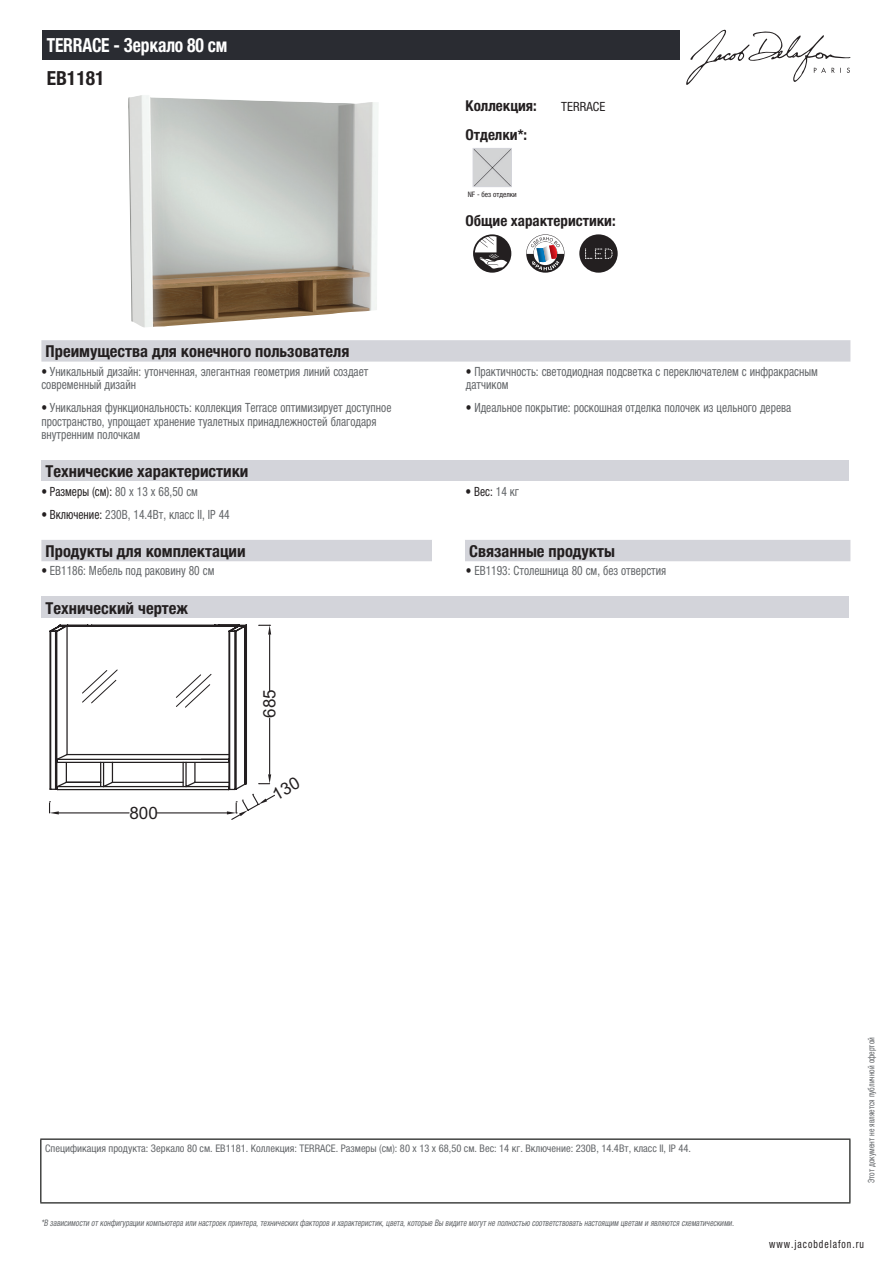
<style>
.page{position:relative;width:893px;height:1263px;background:#fff}
.page>*{position:absolute;margin:0;border:0;box-sizing:border-box;transform-origin:0 0}
.t1{font:700 condensed 19.5px "Helvetica Neue LTCYR";letter-spacing:-.01em;color:#fff;scale:.9 1}
.t2{font:700 condensed 19.5px "Helvetica Neue LTCYR";color:#231f20}
.t3{font:17.1px "Arial";color:#231f20}
.t4{font:700 condensed 16.5px "Helvetica Neue LTCYR";color:#231f20}
.t5{font:700 condensed 15px "Helvetica Neue LTCYR";color:#231f20}
.t6{font:condensed 12.75px/13.5px "Helvetica Neue LTCYR";color:#626568;scale:.9 1}
.t7{font:condensed 12.75px "Helvetica Neue LTCYR";color:#231f20;scale:.9 1}
.t8{font:condensed 12.75px "Helvetica Neue LTCYR";color:#231f20}
.t9{font:condensed 11.25px "Helvetica Neue LTCYR";letter-spacing:.1em;color:#231f20;scale:.87 1}
.t10{font:condensed 10.5px "Helvetica Neue LTCYR";color:#626568}
.t11{font:italic condensed 9px "Helvetica Neue LTCYR";color:#626568;scale:.87 1}
.t12{font:condensed 9px "Helvetica Neue LTCYR";color:#626568;scale:.87 1}
.t13{font:condensed 7.5px "Helvetica Neue LTCYR";color:#231f20}
.s1{color:#231f20}
.s2{color:#626568}
</style>
<div class="page">
<svg style="left:686px;top:30px;width:164px;height:55px"></svg>
<img style="left:128px;top:95px;width:250px;height:232px">
<img style="left:475px;top:150px;width:35px;height:35px">
<div style="left:473px;top:148px;width:39px;height:39px;border:1px solid #d3d4da"></div>
<svg style="left:473px;top:234px;width:38px;height:39px"></svg>
<svg style="left:526px;top:234px;width:38px;height:39px"></svg>
<svg style="left:579px;top:234px;width:39px;height:39px"></svg>
<div style="left:41px;top:340px;width:809px;height:22px;background:#d3d4da"></div>
<div style="left:41px;top:460px;width:808px;height:22px;background:#d3d4da"></div>
<div style="left:41px;top:540px;width:809px;height:21px;background:#d3d4da"></div>
<div style="left:432px;top:540px;width:33px;height:21px;background:#fff"></div>
<div style="left:41px;top:597px;width:808px;height:21px;background:#d3d4da"></div>
<div style="left:43px;top:30px;width:637px;height:30px;background:#2a2c32"></div>
<hr style="left:40px;top:1138px;width:810px;height:2px;background:#040503">
<hr style="left:40px;top:1140px;width:1px;height:62px;background:#040503">
<hr style="left:849px;top:1140px;width:1px;height:62px;background:#040503">
<hr style="left:40px;top:1202px;width:810px;height:1px;background:#040503">
<svg style="left:49px;top:624px;width:226px;height:196px"></svg>
<h1 class="t1" style="left:47px;top:34px;width:202px">TERRACE - Зеркало 80 см</h1>
<h1 class="t2" style="left:47px;top:67px;width:59px">EB1181</h1>
<p class="t5" style="left:466px;top:97px;width:73px">Коллекция:</p>
<p class="t8" style="left:561px;top:99px;width:45px">TERRACE</p>
<p class="t5" style="left:466px;top:126px;width:63px">Отделки*:</p>
<p class="t13" style="left:468px;top:190px;width:50px">NF - без отделки</p>
<p class="t5" style="left:466px;top:212px;width:152px">Общие характеристики:</p>
<p class="t4" style="left:46px;top:342px;width:305px">Преимущества для конечного пользователя</p>
<p class="t6" style="left:41px;top:365px;width:365px"><span class="s1">•</span> Уникальный дизайн: утонченная, элегантная геометрия линий создает современный дизайн</p>
<p class="t6" style="left:466px;top:365px;width:393px"><span class="s1">•</span> Практичность: светодиодная подсветка с переключателем с инфракрасным датчиком</p>
<p class="t6" style="left:41px;top:401px;width:390px"><span class="s1">•</span> Уникальная функциональность: коллекция Terrace оптимизирует доступное пространство, упрощает хранение туалетных принадлежностей благодаря внутренним полочкам</p>
<p class="t6" style="left:466px;top:401px;width:363px"><span class="s1">•</span> Идеальное покрытие: роскошная отделка полочек из цельного дерева</p>
<p class="t4" style="left:46px;top:462px;width:204px">Технические характеристики</p>
<p class="t7" style="left:41px;top:484px;width:176px">• Размеры (см): <span class="s2">80 x 13 x 68,50 см</span></p>
<p class="t7" style="left:466px;top:484px;width:61px">• Вес: <span class="s2">14 кг</span></p>
<p class="t6" style="left:41px;top:507px;width:211px"><span class="s1">• Включение:</span> 230В, 14.4Вт, класс II, IP 44</p>
<p class="t4" style="left:46px;top:542px;width:202px">Продукты для комплектации</p>
<p class="t4" style="left:469px;top:542px;width:147px">Связанные продукты</p>
<p class="t6" style="left:41px;top:564px;width:194px"><span class="s1">•</span> EB1186: Мебель под раковину 80 см</p>
<p class="t6" style="left:466px;top:564px;width:224px"><span class="s1">•</span> EB1193: Столешница 80 см, без отверстия</p>
<p class="t4" style="left:46px;top:599px;width:144px">Технический чертеж</p>
<h2 class="t3" style="left:129px;top:801px;width:30px">800</h2>
<h2 class="t3" style="left:258px;top:718px;width:30px;rotate:-90deg">685</h2>
<p class="t10" style="left:45px;top:1142px;width:647px">Спецификация продукта: Зеркало 80 см. EB1181. Коллекция: TERRACE. Размеры (см): 80 x 13 x 68,50 см. Вес: 14 кг. Включение: 230В, 14.4Вт, класс II, IP 44.</p>
<p class="t11" style="left:41px;top:1218px;width:800px">*В зависимости отконфигурации компьютера или настроек принтера,техническихфакторов и характеристик,цвета,которые Вы видите могутне полностью соответствоватьнастоящим цветам и являются схематическими.</p>
<p class="t12" style="left:866px;top:1183px;width:169px;rotate:-90deg">Этот документ не является публичной офертой</p>
<p class="t9" style="left:769px;top:1237px;width:110px">www.jacobdelafon.ru</p>
</div>
